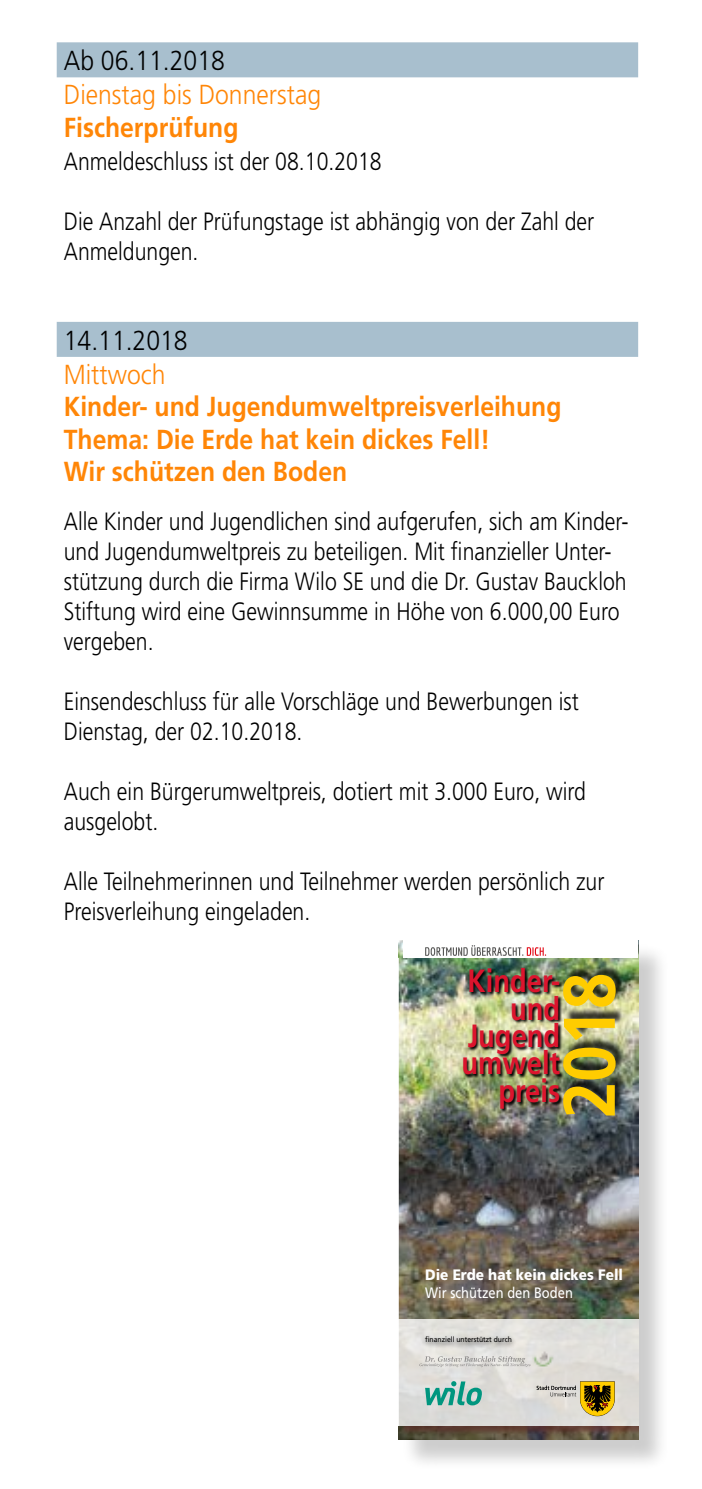
<style>
.page{position:relative;width:702px;height:1489px;background:#fff}
.page>*{position:absolute;margin:0;border:0;box-sizing:border-box;transform-origin:0 0}
.t1{font:700 72.75px "Frutiger LT";color:#fc0;scale:.9 1}
.t2{font:700 32px/27.5px "Frutiger LT";color:#dc142d;text-align:right;scale:.85 1}
.t3{font:700 27.5px/32.5px "Frutiger LT";color:#ff8607;scale:.9 1}
.t4{font:300 27.5px "Frutiger LT";color:#ff8607;scale:.9 1}
.t5{font:300 27.5px "Frutiger LT";color:#000;scale:.9 1}
.t6{font:300 25px/30px "Frutiger LT";color:#000;scale:.85 1}
.t7{font:900 15px "Frutiger LT";color:#fff;scale:.9 1}
.t8{font:15px "Frutiger LT";color:#fff;scale:.86 1}
.t9{font:7.5px "Frutiger LT";color:#000;scale:.9 1}
</style>
<div class="page">
<div style="left:402px;top:943px;width:268px;height:527px;background:#000;opacity:.2"></div>
<img style="left:398px;top:940px;width:240px;height:499px">
<div style="left:564px;top:963px;width:61px;height:150px;background:#000;opacity:.75"></div>
<img style="left:462px;top:968px;width:102px;height:145px">
<hr style="left:398px;top:958px;width:1px;height:466px;background:#fff">
<div style="left:403px;top:940px;width:235px;height:18px;background:#fff"></div>
<svg style="left:425px;top:945px;width:121px;height:10px"></svg>
<div style="left:400px;top:1320px;width:238px;height:115px;background:#662a27;opacity:.7"></div>
<div style="left:399px;top:1318px;width:239px;height:106px;background:#deddda"></div>
<svg style="left:425px;top:1382px;width:57px;height:23px"></svg>
<img style="left:418px;top:1337px;width:136px;height:45px">
<div style="left:421px;top:1333px;width:95px;height:16px;background:#000;opacity:.75"></div>
<svg style="left:536px;top:1381px;width:78px;height:34px"></svg>
<div style="left:57px;top:42px;width:581px;height:35px;background:#a8bfce"></div>
<div style="left:57px;top:322px;width:581px;height:35px;background:#a8bfce"></div>
<p class="t5" style="left:64px;top:45px;width:180px">Ab 06.11.2018</p>
<p class="t4" style="left:64px;top:79px;width:287px">Dienstag bis Donnerstag</p>
<p class="t3" style="left:64px;top:111px;width:196px">Fischerprüfung</p>
<p class="t6" style="left:64px;top:146px;width:375px">Anmeldeschluss ist der 08.10.2018</p>
<p class="t6" style="left:64px;top:206px;width:625px">Die Anzahl der Prüfungstage ist abhängig von der Zahl der<br>Anmeldungen.</p>
<p class="t5" style="left:64px;top:324px;width:139px">14.11.2018</p>
<p class="t4" style="left:64px;top:358px;width:115px">Mittwoch</p>
<p class="t3" style="left:64px;top:390px;width:554px">Kinder- und Jugendumweltpreisverleihung<br>Thema: Die Erde hat kein dickes Fell!<br>Wir schützen den Boden</p>
<p class="t6" style="left:64px;top:506px;width:666px">Alle Kinder und Jugendlichen sind aufgerufen, sich am Kinder&shy;und Jugendumweltpreis zu beteiligen. Mit finanzieller Unter&shy;stützung durch die Firma Wilo SE und die Dr. Gustav Bauckloh Stiftung wird eine Gewinnsumme in Höhe von 6.000,00 Euro vergeben.</p>
<p class="t6" style="left:64px;top:686px;width:607px">Einsendeschluss für alle Vorschläge und Bewerbungen ist<br>Dienstag, der 02.10.2018.</p>
<p class="t6" style="left:64px;top:776px;width:616px">Auch ein Bürgerumweltpreis, dotiert mit 3.000 Euro, wird ausgelobt.</p>
<p class="t6" style="left:64px;top:866px;width:637px">Alle Teilnehmerinnen und Teilnehmer werden persönlich zur<br>Preisverleihung eingeladen.</p>
<p class="t2" style="left:461px;top:967px;width:117px">Kinder&shy;und<br>Jugend umwelt preis</p>
<h1 class="t1" style="left:546px;top:1118px;width:163px;rotate:-90deg">2018</h1>
<p class="t7" style="left:425px;top:1265px;width:221px">Die Erde hat kein dickes Fell</p>
<p class="t8" style="left:425px;top:1283px;width:173px">Wir schützen den Boden</p>
<p class="t9" style="left:425px;top:1334px;width:98px">finanziell unterstützt durch</p>
</div>
